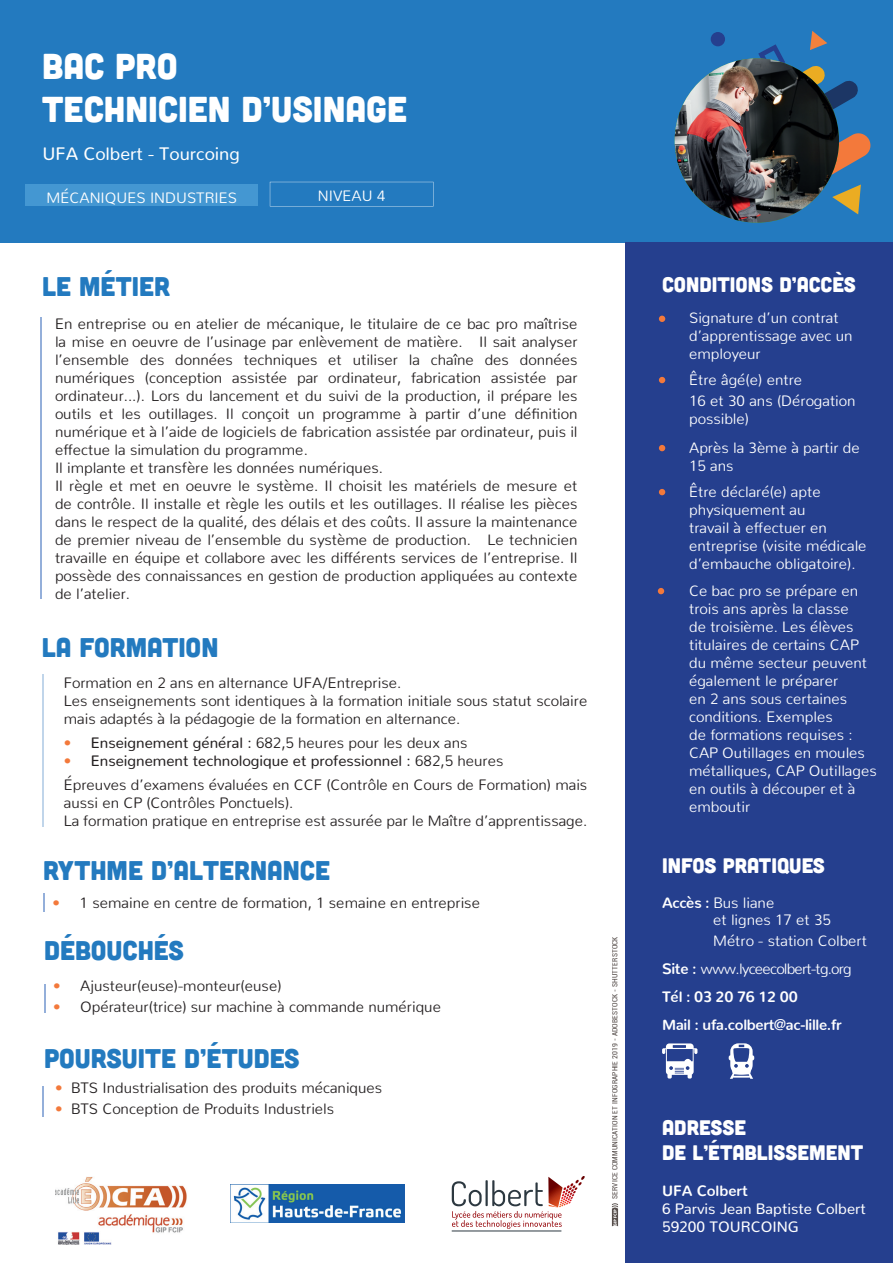
<style>
.page{position:relative;width:893px;height:1263px;background:#fff}
.page>*{position:absolute;margin:0;border:0;box-sizing:border-box;transform-origin:0 0}
.t1{font:36px/43.2px "Cubano";color:#fff}
.t2{font:27px "Cubano";color:#237abf}
.t3{font:21px/25.2px "Cubano";color:#fff}
.t4{font:18px "Nunito";color:#fff}
.t5{font:300 15px/18px "Nunito";color:#231f20}
.t6{font:300 15px/18px "Nunito";color:#fff}
.t7{font:700 15px/28px "Nunito";letter-spacing:-.02em;color:#fff}
.t8{font:15px/18px "Nunito";color:#fff}
.t9{font:700 15px "Nunito";color:#fff}
.t10{font:condensed 7.5px "Roboto";letter-spacing:.02em;color:#574f4c}
.s1{color:#f3793b}
.s2{font-weight:400}
.s3{font-weight:700}
.s4{font-weight:300}
</style>
<div class="page">
<svg style="left:612px;top:1203px;width:6px;height:23px"></svg>
<div style="left:0;top:0;width:893px;height:242px;background:#237abf"></div>
<svg style="left:270px;top:182px;width:163px;height:24px"></svg>
<div style="left:711px;top:32px;width:14px;height:14px;background:#253f8e;border-radius:50%"></div>
<svg style="left:758px;top:31px;width:100px;height:93px"></svg>
<svg style="left:795px;top:133px;width:76px;height:81px"></svg>
<img style="left:675px;top:58px;width:164px;height:165px;border-radius:82px">
<div style="left:625px;top:242px;width:268px;height:1021px;background:#253f8e"></div>
<div style="left:26px;top:184px;width:232px;height:22px;background:#4497d2"></div>
<hr style="left:44px;top:984px;width:2px;height:28px;background:#94afda">
<hr style="left:40px;top:317px;width:1px;height:282px;background:#94afda">
<hr style="left:43px;top:1086px;width:1px;height:30px;background:#94afda">
<svg style="left:659px;top:316px;width:6px;height:6px"></svg>
<svg style="left:659px;top:377px;width:6px;height:6px"></svg>
<svg style="left:659px;top:445px;width:6px;height:6px"></svg>
<svg style="left:659px;top:489px;width:6px;height:6px"></svg>
<svg style="left:658px;top:588px;width:6px;height:6px"></svg>
<hr style="left:43px;top:674px;width:1px;height:152px;background:#c0d5ea">
<svg style="left:43px;top:893px;width:2px;height:19px"></svg>
<svg style="left:662px;top:1043px;width:35px;height:35px"></svg>
<svg style="left:729px;top:1043px;width:25px;height:36px"></svg>
<img style="left:55px;top:1177px;width:132px;height:67px">
<img style="left:231px;top:1184px;width:174px;height:39px">
<hr style="left:452px;top:1231px;width:109px;height:1px;background:#2c3840">
<svg style="left:452px;top:1176px;width:133px;height:53px"></svg>
<h1 class="t1" style="left:42px;top:43px;width:366px">BAC PRO<br>TECHNICIEN D’USINAGE</h1>
<p class="t4" style="left:43px;top:138px;width:199px">UFA Colbert - Tourcoing</p>
<p class="t6" style="left:47px;top:187px;width:192px">MÉCANIQUES INDUSTRIES</p>
<p class="t6" style="left:318px;top:186px;width:69px">NIVEAU 4</p>
<h2 class="t2" style="left:42px;top:269px;width:130px">LE MÉTIER</h2>
<p class="t5" style="left:55px;top:313px;width:524px">En entreprise ou en atelier de mécanique, le titulaire de ce bac pro maîtrise la mise en oeuvre de l’usinage par enlèvement de matière. Il sait analyser l’ensemble des données techniques et utiliser la chaîne des données numériques (conception assistée par ordinateur, fabrication assistée par ordinateur...). Lors du lancement et du suivi de la production, il prépare les outils et les outillages. Il conçoit un programme à partir d’une définition numérique et à l’aide de logiciels de fabrication assistée par ordinateur, puis il effectue la simulation du programme.<br>Il implante et transfère les données numériques.<br>Il règle et met en oeuvre le système. Il choisit les matériels de mesure et de contrôle. Il installe et règle les outils et les outillages. Il réalise les pièces dans le respect de la qualité, des délais et des coûts. Il assure la maintenance de premier niveau de l’ensemble du système de production. Le technicien travaille en équipe et collabore avec les différents services de l’entreprise. Il possède des connaissances en gestion de production appliquées au contexte de l’atelier.</p>
<h2 class="t2" style="left:42px;top:631px;width:178px">LA FORMATION</h2>
<p class="t5" style="left:64px;top:672px;width:525px">Formation en 2 ans en alternance UFA/Entreprise.<br>Les enseignements sont identiques à la formation initiale sous statut scolaire mais adaptés à la pédagogie de la formation en alternance.</p>
<p class="t5" style="left:64px;top:732px;width:405px"><span class="s1">•</span> <span class="s2">Enseignement général :</span> 682,5 heures pour les deux ans</p>
<p class="t5" style="left:64px;top:747px;width:525px;line-height:24px"><span class="s1">•</span> <span class="s2">Enseignement technologique et professionnel :</span> 682,5 heures<br>Épreuves d’examens évaluées en CCF (Contrôle en Cours de Formation) mais</p>
<p class="t5" style="left:64px;top:792px;width:525px">aussi en CP (Contrôles Ponctuels).<br>La formation pratique en entreprise est assurée par le Maître d’apprentissage.</p>
<h2 class="t2" style="left:43px;top:853px;width:288px">RYTHME D’ALTERNANCE</h2>
<p class="t5" style="left:53px;top:892px;width:429px"><span class="s1">•</span> 1 semaine en centre de formation, 1 semaine en entreprise</p>
<h2 class="t2" style="left:44px;top:933px;width:141px">DÉBOUCHÉS</h2>
<p class="t5" style="left:53px;top:975px;width:230px"><span class="s1">•</span> Ajusteur(euse)-monteur(euse)</p>
<p class="t5" style="left:53px;top:996px;width:389px"><span class="s1">•</span> Opérateur(trice) sur machine à commande numérique</p>
<h2 class="t2" style="left:44px;top:1041px;width:257px">POURSUITE D’ÉTUDES</h2>
<p class="t5" style="left:55px;top:1077px;width:329px"><span class="s1">•</span> BTS Industrialisation des produits mécaniques</p>
<p class="t5" style="left:55px;top:1098px;width:281px"><span class="s1">•</span> BTS Conception de Produits Industriels</p>
<p class="t10" style="left:610px;top:1199px;width:264px;rotate:-90deg">SERVICE COMMUNICATION ET INFOGRAPHIE 2019 - ADOBESTOCK - SHUTTERSTOCK</p>
<h3 class="t3" style="left:662px;top:271px;width:195px">CONDITIONS D’ACCÈS</h3>
<p class="t6" style="left:689px;top:307px;width:165px">Signature d’un contrat d’apprentissage avec un employeur</p>
<p class="t6" style="left:689px;top:368px;width:168px;line-height:20.5px">Être âgé(e) entre<br>16 et 30 ans (Dérogation</p>
<p class="t6" style="left:689px;top:402px;width:172px;line-height:29px">possible)<br>Après la 3ème à partir de</p>
<p class="t6" style="left:689px;top:451px;width:133px;line-height:26.5px">15 ans<br>Être déclaré(e) apte</p>
<p class="t6" style="left:689px;top:499px;width:179px">physiquement au<br>travail à effectuer en entreprise (visite médicale d’embauche obligatoire).</p>
<p class="t6" style="left:689px;top:580px;width:189px">Ce bac pro se prépare en trois ans après la classe<br>de troisième. Les élèves titulaires de certains CAP du même secteur peuvent également le préparer<br>en 2 ans sous certaines conditions. Exemples<br>de formations requises :<br>CAP Outillages en moules métalliques, CAP Outillages en outils à découper et à emboutir</p>
<h3 class="t3" style="left:662px;top:852px;width:164px">INFOS PRATIQUES</h3>
<p class="t6" style="left:713px;top:892px;width:119px;line-height:17.5px;text-indent:-51px"><span class="s3">Accès :</span> Bus liane<br>et lignes 17 et 35</p>
<p class="t7" style="left:662px;top:924px;width:206px;text-indent:51px"><span class="s4">Métro - station Colbert<br></span>Site : <span class="s4">www.lyceecolbert-tg.org<br></span>Tél : 03 20 76 12 00<br>Mail : ufa.colbert@ac-lille.fr</p>
<h3 class="t3" style="left:662px;top:1114px;width:203px">ADRESSE<br>DE L’ÉTABLISSEMENT</h3>
<p class="t9" style="left:662px;top:1177px;width:87px">UFA Colbert</p>
<p class="t8" style="left:662px;top:1198px;width:205px">6 Parvis Jean Baptiste Colbert<br>59200 TOURCOING</p>
</div>
